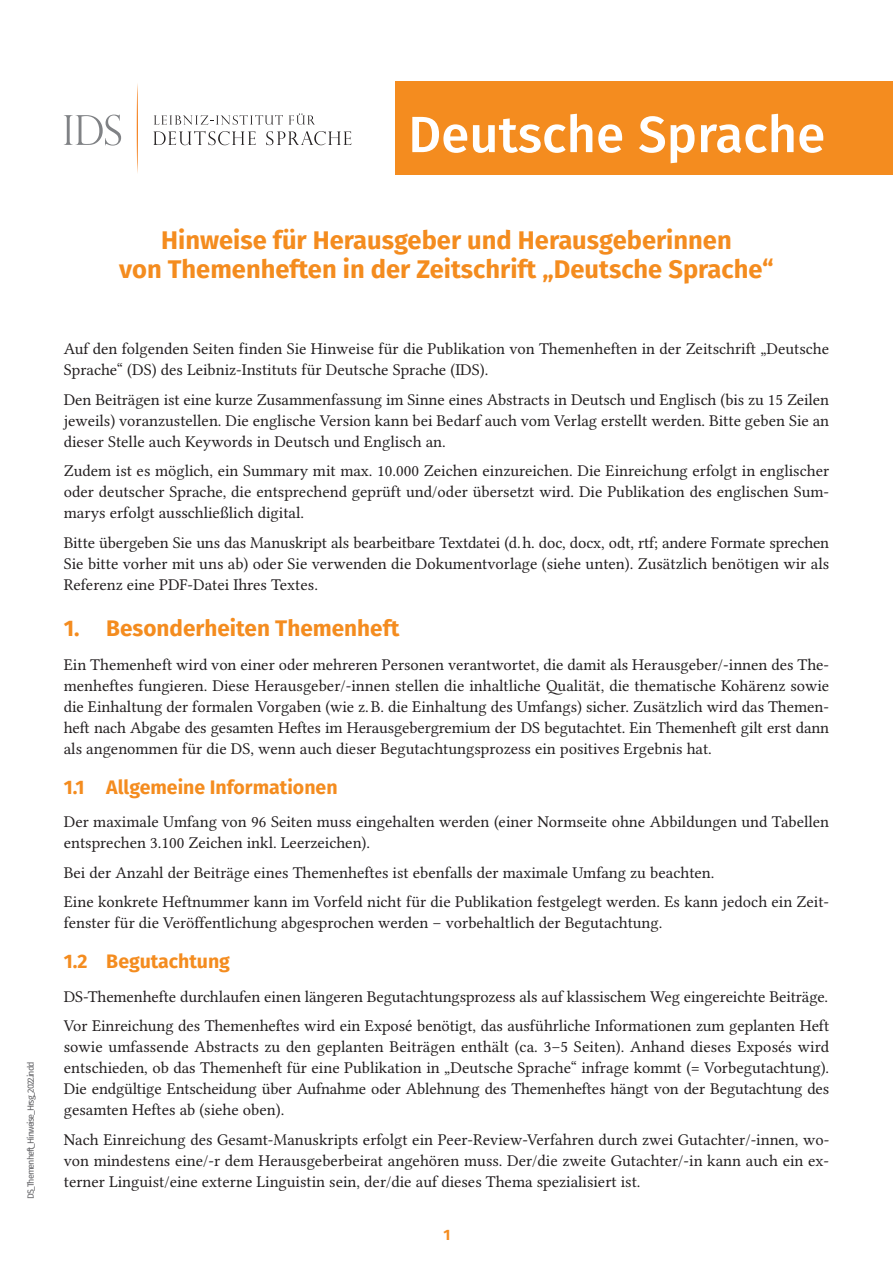
<style>
.page{position:relative;width:893px;height:1263px;background:#fff}
.page>*{position:absolute;margin:0;border:0;box-sizing:border-box;transform-origin:0 0}
.t1{font:500 51px "Fira Sans";color:#fff}
.t2{font:700 25.5px/28.5px "Fira Sans";color:#f48c1f;text-align:center}
.t3{font:700 22.5px "Fira Sans";color:#f48c1f}
.t4{font:700 19.5px "Fira Sans";color:#f48c1f}
.t5{font:16.5px/21px "Libertinus Serif";color:#231f20;text-align:justify}
.t6{font:700 15px "Fira Sans";color:#f48c1f}
.t7{font:9px "Fira Sans";letter-spacing:-.105em;color:#636366}
</style>
<div class="page">
<div style="left:395px;top:81px;width:498px;height:94px;background:#f48c1f"></div>
<svg style="left:154px;top:115px;width:129px;height:10px"></svg>
<svg style="left:289px;top:114px;width:26px;height:11px"></svg>
<svg style="left:64px;top:114px;width:57px;height:32px"></svg>
<svg style="left:137px;top:83px;width:1px;height:90px"></svg>
<svg style="left:153px;top:131px;width:103px;height:14px"></svg>
<svg style="left:266px;top:131px;width:86px;height:14px"></svg>
<p class="t7" style="left:24px;top:1199px;width:139px;rotate:-90deg">DS_Themenheft_Hinweise_Hrsg_2022.indd</p>
<h1 class="t1" style="left:408px;top:93px;width:419px">Deutsche Sprache</h1>
<h2 class="t2" style="left:119px;top:224px;width:656px">Hinweise für Herausgeber und Herausgeberinnen<br>von Themenheften in der Zeitschrift „Deutsche Sprache“</h2>
<p class="t5" style="left:64px;top:338px;width:767px">Auf den folgenden Seiten finden Sie Hinweise für die Publikation von Themenheften in der Zeitschrift „Deutsche<br>Sprache“ (DS) des Leibniz-Instituts für Deutsche Sprache (IDS).</p>
<p class="t5" style="left:64px;top:388px;width:767px">Den Beiträgen ist eine kurze Zusammenfassung im Sinne eines Abstracts in Deutsch und Englisch (bis zu 15 Zeilen jeweils) voranzustellen. Die englische Version kann bei Bedarf auch vom Verlag erstellt werden. Bitte geben Sie an dieser Stelle auch Keywords in Deutsch und Englisch an.</p>
<p class="t5" style="left:64px;top:460px;width:767px">Zudem ist es möglich, ein Summary mit max. 10.000 Zeichen einzureichen. Die Einreichung erfolgt in englischer oder deutscher Sprache, die entsprechend geprüft und/oder übersetzt wird. Die Publikation des englischen Sum&shy;marys erfolgt ausschließlich digital.</p>
<p class="t5" style="left:64px;top:531px;width:767px">Bitte übergeben Sie uns das Manuskript als bearbeitbare Textdatei (d. h. doc, docx, odt, rtf; andere Formate sprechen Sie bitte vorher mit uns ab) oder Sie verwenden die Dokumentvorlage (siehe unten). Zusätzlich benötigen wir als Referenz eine PDF-Datei Ihres Textes.</p>
<h3 class="t3" style="left:64px;top:609px;width:337px">1. Besonderheiten Themenheft</h3>
<p class="t5" style="left:64px;top:654px;width:767px">Ein Themenheft wird von einer oder mehreren Personen verantwortet, die damit als Herausgeber/-innen des The&shy;menheftes fungieren. Diese Herausgeber/-innen stellen die inhaltliche Qualität, die thematische Kohärenz sowie die Einhaltung der formalen Vorgaben (wie z. B. die Einhaltung des Umfangs) sicher. Zusätzlich wird das Themen&shy;heft nach Abgabe des gesamten Heftes im Herausgebergremium der DS begutachtet. Ein Themenheft gilt erst dann als angenommen für die DS, wenn auch dieser Begutachtungsprozess ein positives Ergebnis hat.</p>
<p class="t4" style="left:64px;top:770px;width:275px">1.1 Allgemeine Informationen</p>
<p class="t5" style="left:64px;top:811px;width:767px">Der maximale Umfang von 96 Seiten muss eingehalten werden (einer Normseite ohne Abbildungen und Tabellen entsprechen 3.100 Zeichen inkl. Leerzeichen).</p>
<p class="t5" style="left:64px;top:857px;width:767px;line-height:29.5px">Bei der Anzahl der Beiträge eines Themenheftes ist ebenfalls der maximale Umfang zu beachten.<br>Eine konkrete Heftnummer kann im Vorfeld nicht für die Publikation festgelegt werden. Es kann jedoch ein Zeit-</p>
<p class="t5" style="left:64px;top:912px;width:600px">fenster für die Veröffentlichung abgesprochen werden – vorbehaltlich der Begutachtung.</p>
<p class="t4" style="left:64px;top:945px;width:168px">1.2 Begutachtung</p>
<p class="t5" style="left:64px;top:981px;width:767px;line-height:29.5px">DS-Themenhefte durchlaufen einen längeren Begutachtungsprozess als auf klassischem Weg eingereichte Beiträge.<br>Vor Einreichung des Themenheftes wird ein Exposé benötigt, das ausführliche Informationen zum geplanten Heft</p>
<p class="t5" style="left:64px;top:1036px;width:767px">sowie umfassende Abstracts zu den geplanten Beiträgen enthält (ca. 3–5 Seiten). Anhand dieses Exposés wird entschieden, ob das Themenheft für eine Publikation in „Deutsche Sprache“ infrage kommt (= Vorbegutachtung).<br>Die endgültige Entscheidung über Aufnahme oder Ablehnung des Themenheftes hängt von der Begutachtung des gesamten Heftes ab (siehe oben).</p>
<p class="t5" style="left:64px;top:1129px;width:767px">Nach Einreichung des Gesamt-Manuskripts erfolgt ein Peer-Review-Verfahren durch zwei Gutachter/-innen, wo&shy;von mindestens eine/-r dem Herausgeberbeirat angehören muss. Der/die zweite Gutachter/-in kann auch ein ex&shy;terner Linguist/eine externe Linguistin sein, der/die auf dieses Thema spezialisiert ist.</p>
<p class="t6" style="left:443px;top:1222px;width:8px">1</p>
</div>
